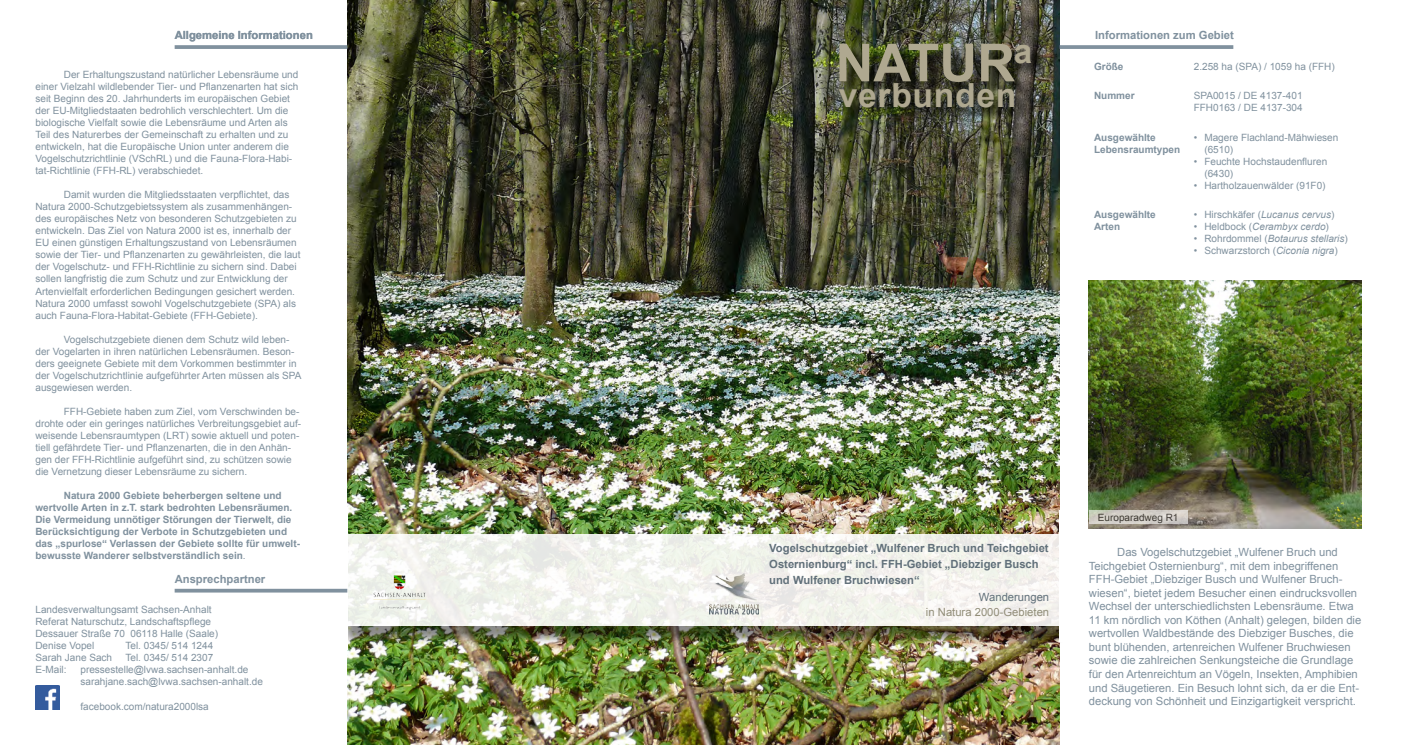
<style>
.page{position:relative;width:1407px;height:745px;background:#fff}
.page>*{position:absolute;margin:0;border:0;box-sizing:border-box;transform-origin:0 0}
.t1{font:700 52.38px "Arial";color:#afa890}
.t2{font:700 33.25px "Arial";letter-spacing:.02em;color:#afa890}
.t3{font:11.25px/13.5px "Arial";color:#80919e}
.t4{font:700 11.25px/16.2px "Arial";color:#61707a}
.t5{font:700 11.25px "Arial";color:#80919e}
.t6{font:11.25px "Arial";color:#918d78}
.t7{font:11.25px "Arial";color:#61707a}
.t8{font:10px/12px "Arial";color:#80919e}
.t9{font:700 10px/12px "Arial";color:#80919e}
.t10{font:italic 10px "Arial";color:#80919e}
.t11{font:10px "Arial";color:#000}
.s1{font-style:italic}
.s2{font-weight:400}
.s3{font-style:normal}
</style>
<div class="page">
<img style="left:347px;top:0;width:712px;height:744px">
<div style="left:340px;top:539px;width:726px;height:105px;background:#000;opacity:.5"></div>
<svg style="left:347px;top:534px;width:712px;height:91px;fill:#f2f3ec"></svg>
<svg style="left:1059px;top:45px;width:174px;height:4px"></svg>
<div style="left:1059px;top:510px;width:22px;height:131px;background:#fff"></div>
<svg style="left:175px;top:45px;width:172px;height:4px"></svg>
<div style="left:326px;top:507px;width:21px;height:142px;background:#fff"></div>
<img style="left:365px;top:567px;width:69px;height:49px">
<div style="left:841px;top:45px;width:205px;height:77px;background:#000;opacity:.75"></div>
<svg style="left:175px;top:588px;width:172px;height:4px"></svg>
<img style="left:709px;top:567px;width:50px;height:49px">
<img style="left:1089px;top:280px;width:273px;height:248px">
<img style="left:35px;top:685px;width:25px;height:24px">
<svg style="left:1089px;top:510px;width:98px;height:14px"></svg>
<p class="t5" style="left:175px;top:28px;width:140px">Allgemeine Informationen</p>
<p class="t5" style="left:1095px;top:28px;width:140px">Informationen zum Gebiet</p>
<h1 class="t1" style="left:835px;top:28px;width:198px">NATUR<sup>a</sup></h1>
<h2 class="t2" style="left:839px;top:73px;width:179px">verbunden</h2>
<p class="t9" style="left:1094px;top:61px;width:31px">Größe</p>
<p class="t8" style="left:1194px;top:61px;width:142px">2.258 ha (SPA) / 1059 ha (FFH)</p>
<p class="t9" style="left:1094px;top:90px;width:42px">Nummer</p>
<p class="t8" style="left:1194px;top:90px;width:110px">SPA0015 / DE 4137-401<br>FFH0163 / DE 4137-304</p>
<p class="t9" style="left:1094px;top:131px;width:88px">Ausgewählte<br>Lebensraumtypen</p>
<p class="t8" style="left:1204px;top:131px;width:135px;text-indent:-11px">• Magere Flachland-Mähwiesen (6510)</p>
<p class="t8" style="left:1204px;top:155px;width:124px;text-indent:-11px">• Feuchte Hochstaudenfluren (6430)</p>
<p class="t8" style="left:1194px;top:179px;width:133px">• Hartholzauenwälder (91F0)</p>
<p class="t9" style="left:1094px;top:209px;width:63px">Ausgewählte<br>Arten</p>
<p class="t8" style="left:1194px;top:208px;width:142px">• Hirschkäfer (<span class="s1">Lucanus cervus</span>)</p>
<p class="t8" style="left:35px;top:69px;width:264px;text-indent:28px">Der Erhaltungszustand natürlicher Lebensräume und einer Vielzahl wildlebender Tier- und Pflanzenarten hat sich seit Beginn des 20. Jahrhunderts im europäischen Gebiet der EU-Mitgliedstaaten bedrohlich verschlechtert. Um die biologische Vielfalt sowie die Lebensräume und Arten als Teil des Naturerbes der Gemeinschaft zu erhalten und zu entwickeln, hat die Europäische Union unter anderem die Vogelschutzrichtlinie (VSchRL) und die Fauna-Flora-Habi&shy;tat-Richtlinie (FFH-RL) verabschiedet.</p>
<p class="t8" style="left:35px;top:189px;width:267px;text-indent:28px">Damit wurden die Mitgliedsstaaten verpflichtet, das Natura 2000-Schutzgebietssystem als zusammenhängen&shy;des europäisches Netz von besonderen Schutzgebieten zu entwickeln. Das Ziel von Natura 2000 ist es, innerhalb der EU einen günstigen Erhaltungszustand von Lebensräumen sowie der Tier- und Pflanzenarten zu gewährleisten, die laut der Vogelschutz- und FFH-Richtlinie zu sichern sind. Dabei sollen langfristig die zum Schutz und zur Entwicklung der Artenvielfalt erforderlichen Bedingungen gesichert werden.<br>Natura 2000 umfasst sowohl Vogelschutzgebiete (SPA) als auch Fauna-Flora-Habitat-Gebiete (FFH-Gebiete).</p>
<p class="t8" style="left:35px;top:333px;width:268px;text-indent:28px">Vogelschutzgebiete dienen dem Schutz wild leben&shy;der Vogelarten in ihren natürlichen Lebensräumen. Beson&shy;ders geeignete Gebiete mit dem Vorkommen bestimmter in der Vogelschutzrichtlinie aufgeführter Arten müssen als SPA ausgewiesen werden.</p>
<p class="t8" style="left:35px;top:405px;width:267px;text-indent:28px">FFH-Gebiete haben zum Ziel, vom Verschwinden be&shy;drohte oder ein geringes natürliches Verbreitungsgebiet auf&shy;weisende Lebensraumtypen (LRT) sowie aktuell und poten&shy;tiell gefährdete Tier- und Pflanzenarten, die in den Anhän&shy;gen der FFH-Richtlinie aufgeführt sind, zu schützen sowie die Vernetzung dieser Lebensräume zu sichern.</p>
<p class="t9" style="left:35px;top:489px;width:266px;text-indent:28px">Natura 2000 Gebiete beherbergen seltene und wertvolle Arten in z.T. stark bedrohten Lebensräumen.<br>Die Vermeidung unnötiger Störungen der Tierwelt, die Berücksichtigung der Verbote in Schutzgebieten und das „spurlose“ Verlassen der Gebiete sollte für umwelt&shy;bewusste Wanderer selbstverständlich sein<span class="s2">.</span></p>
<p class="t5" style="left:175px;top:571px;width:92px">Ansprechpartner</p>
<p class="t10" style="left:1194px;top:220px;width:137px"><span class="s3">• Heldbock (</span>Cerambyx cerdo<span class="s3">)</span></p>
<p class="t10" style="left:1194px;top:232px;width:156px"><span class="s3">• Rohrdommel (</span>Botaurus stellaris<span class="s3">)</span></p>
<p class="t8" style="left:1194px;top:244px;width:146px">• Schwarzstorch (<span class="s1">Ciconia nigra</span>)</p>
<p class="t11" style="left:1098px;top:510px;width:82px">Europaradweg R1</p>
<p class="t4" style="left:769px;top:539px;width:281px">Vogelschutzgebiet „Wulfener Bruch und Teichgebiet<br>Osternienburg“ incl. FFH-Gebiet „Diebziger Busch und Wulfener Bruchwiesen“</p>
<p class="t3" style="left:1089px;top:545px;width:274px;text-indent:28px">Das Vogelschutzgebiet „Wulfener Bruch und Teichgebiet Osternienburg“, mit dem inbegriffenen FFH-Gebiet „Diebziger Busch und Wulfener Bruch&shy;wiesen“, bietet jedem Besucher einen eindrucksvollen Wechsel der unterschiedlichsten Lebensräume. Etwa 11 km nördlich von Köthen (Anhalt) gelegen, bilden die wertvollen Waldbestände des Diebziger Busches, die bunt blühenden, artenreichen Wulfener Bruchwiesen sowie die zahlreichen Senkungsteiche die Grundlage für den Artenreichtum an Vögeln, Insekten, Amphibien und Säugetieren. Ein Besuch lohnt sich, da er die Ent&shy;deckung von Schönheit und Einzigartigkeit verspricht.</p>
<p class="t7" style="left:979px;top:589px;width:72px">Wanderungen</p>
<p class="t6" style="left:926px;top:604px;width:125px">in Natura 2000-Gebieten</p>
<p class="t8" style="left:35px;top:603px;width:184px">Landesverwaltungsamt Sachsen-Anhalt Referat Naturschutz, Landschaftspflege Dessauer Straße 70 06118 Halle (Saale)<br>Denise Vopel</p>
<p class="t8" style="left:125px;top:639px;width:89px">Tel. 0345/ 514 1244</p>
<p class="t8" style="left:35px;top:651px;width:78px">Sarah Jane Sach</p>
<p class="t8" style="left:125px;top:651px;width:89px">Tel. 0345/ 514 2307</p>
<p class="t8" style="left:35px;top:663px;width:33px">E-Mail:</p>
<p class="t8" style="left:80px;top:663px;width:184px">pressestelle@lvwa.sachsen-anhalt.de sarahjane.sach@lvwa.sachsen-anhalt.de</p>
<p class="t8" style="left:80px;top:699px;width:130px">facebook.com/natura2000lsa</p>
</div>
